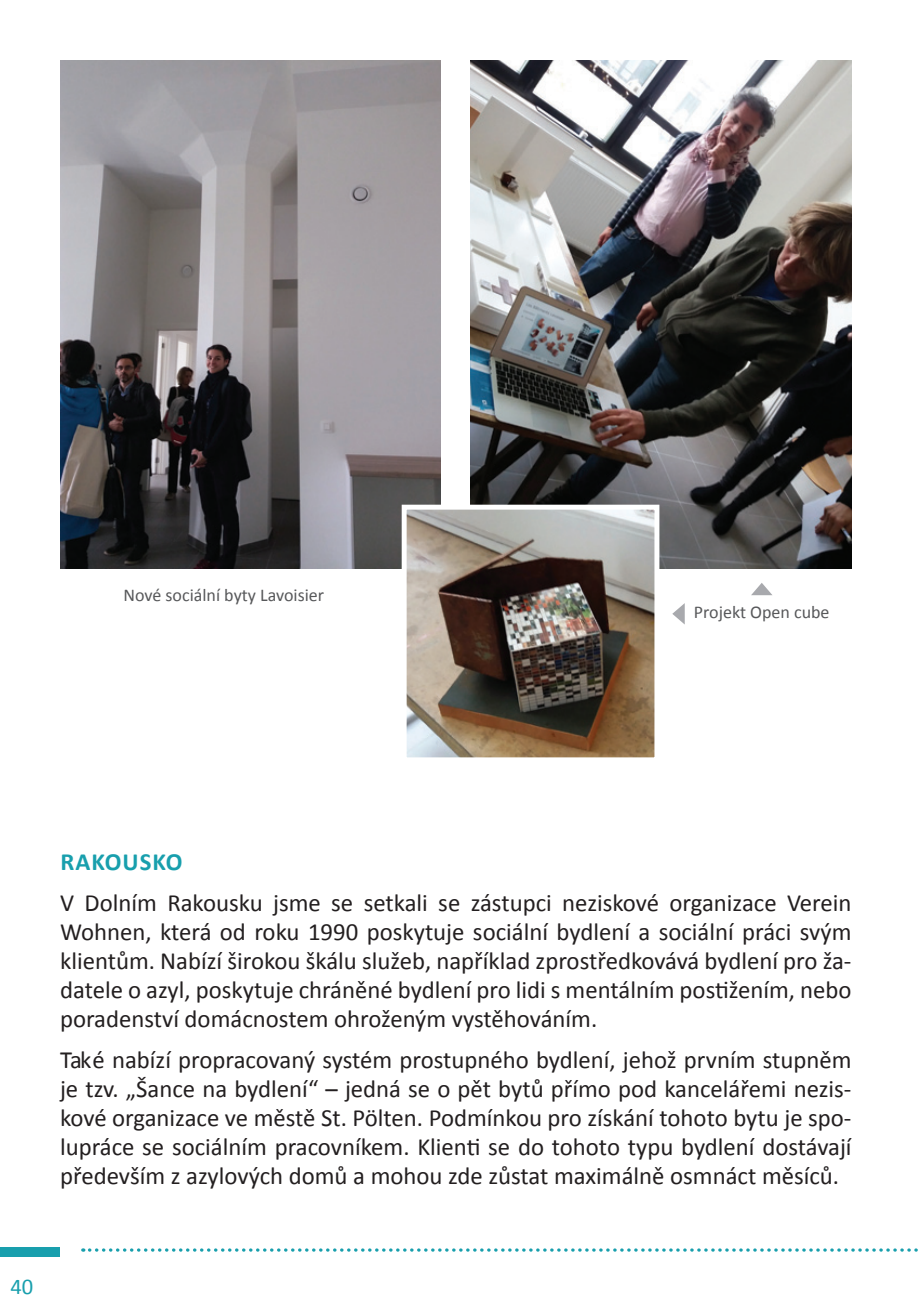
<style>
.page{position:relative;width:918px;height:1307px;background:#fff}
.page>*{position:absolute;margin:0;border:0;box-sizing:border-box;transform-origin:0 0}
.t1{font:24.75px/28.8px "Calibri";color:#231f20;text-align:justify}
.t2{font:700 24.75px "Calibri";letter-spacing:.04em;color:#189fad}
.t3{font:22.5px "Calibri";color:#189fad}
.t4{font:18px "Calibri";color:#57585a}
</style>
<div class="page">
<div style="left:0;top:1246px;width:60px;height:10px;background:#189fad"></div>
<svg style="left:90px;top:1248px;width:828px;height:3px"></svg>
<img style="left:60px;top:60px;width:381px;height:508px">
<img style="left:470px;top:60px;width:381px;height:508px">
<img style="left:407px;top:510px;width:246px;height:246px">
<div style="left:401px;top:504px;width:258px;height:258px;border:5px solid #fff"></div>
<svg style="left:751px;top:583px;width:21px;height:12px"></svg>
<svg style="left:672px;top:604px;width:12px;height:20px"></svg>
<p class="t4" style="left:123px;top:583px;width:202px">Nové sociální byty Lavoisier</p>
<p class="t4" style="left:693px;top:601px;width:137px">Projekt Open cube</p>
<p class="t2" style="left:60px;top:846px;width:123px">RAKOUSKO</p>
<p class="t1" style="left:60px;top:887px;width:792px">V Dolním Rakousku jsme se setkali se zástupci neziskové organizace Verein Wohnen, která od roku 1990 poskytuje sociální bydlení a sociální práci svým klientům. Nabízí širokou škálu služeb, například zprostředkovává bydlení pro ža&shy;datele o azyl, poskytuje chráněné bydlení pro lidi s mentálním postižením, nebo poradenství domácnostem ohroženým vystěhováním.</p>
<p class="t1" style="left:60px;top:1044px;width:792px">Také nabízí propracovaný systém prostupného bydlení, jehož prvním stupněm je tzv. „Šance na bydlení“ – jedná se o pět bytů přímo pod kancelářemi nezis&shy;kové organizace ve městě St. Pölten. Podmínkou pro získání tohoto bytu je spo&shy;lupráce se sociálním pracovníkem. Klienti se do tohoto typu bydlení dostávají především z azylových domů a mohou zde zůstat maximálně osmnáct měsíců.</p>
<p class="t3" style="left:10px;top:1272px;width:24px">40</p>
</div>
